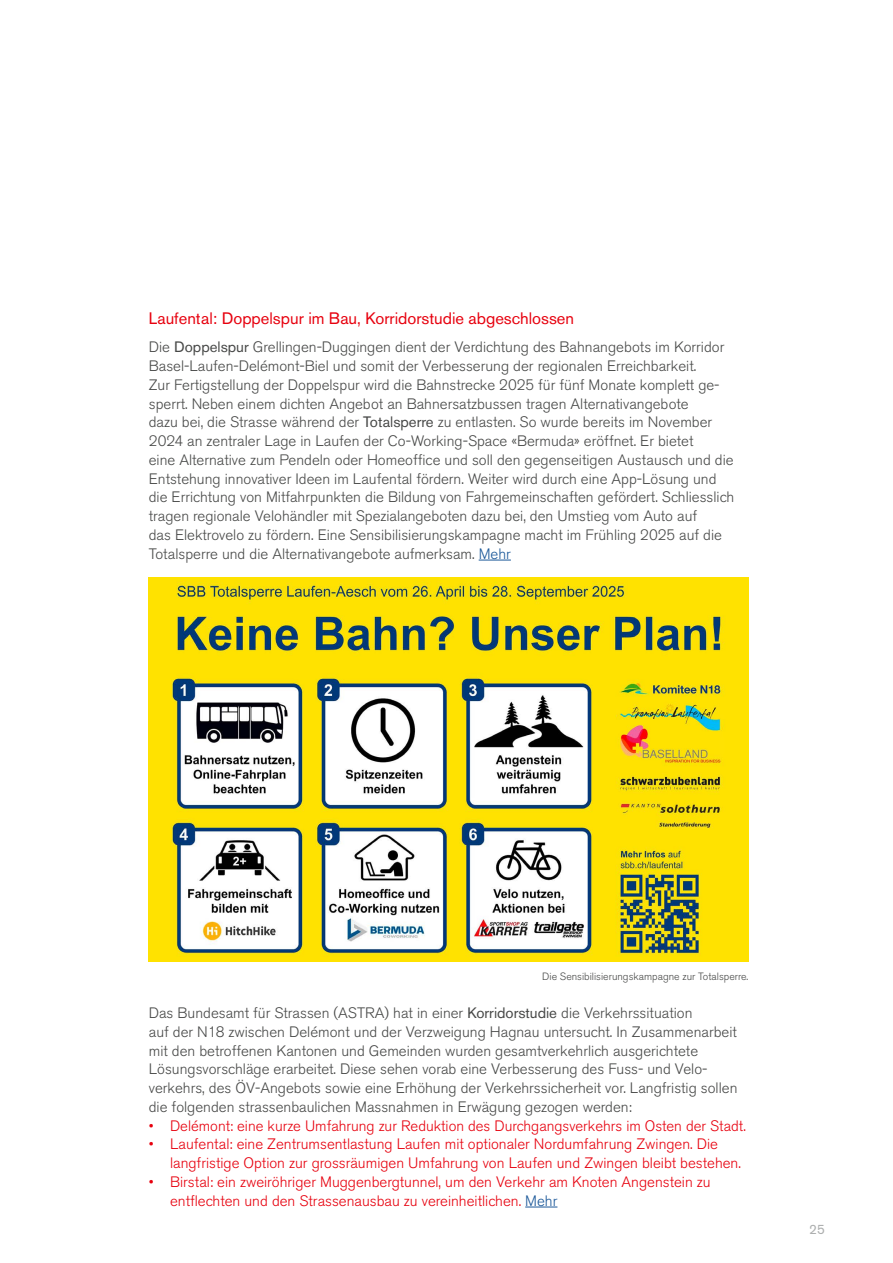
<style>
.page{position:relative;width:893px;height:1263px;background:#fff}
.page>*{position:absolute;margin:0;border:0;box-sizing:border-box;transform-origin:0 0}
.t1{font:16.5px "Akzidenz Grotesk BE";color:#e7000e}
.t2{font:300 15px/18.8px "Akzidenz Grotesk BE";color:#474847}
.t3{font:300 15px/18.8px "Akzidenz Grotesk BE";color:#e7000e}
.t4{font:13.5px "Akzidenz Grotesk BE";color:#adafaf}
.t5{font:300 10.5px "Akzidenz Grotesk BE";color:#474847}
.s1{font-weight:400}
.s2{color:#1b5899}
</style>
<div class="page">
<hr style="left:479px;top:560px;width:32px;height:1px;background:#1b5899">
<hr style="left:525px;top:1206px;width:32px;height:1px;background:#1b5899">
<img style="left:149px;top:577px;width:599px;height:385px">
<p class="t1" style="left:149px;top:309px;width:427px">Laufental: Doppelspur im Bau, Korridorstudie abgeschlossen</p>
<p class="t2" style="left:149px;top:338px;width:587px">Die <span class="s1">Doppelspur</span> Grellingen-Duggingen dient der Verdichtung des Bahnangebots im Korridor Basel-Laufen-Delémont-Biel und somit der Verbesserung der regionalen Erreichbarkeit.<br>Zur Fertigstellung der Doppelspur wird die Bahnstrecke 2025 für fünf Monate komplett ge&shy;sperrt. Neben einem dichten Angebot an Bahnersatzbussen tragen Alternativangebote<br>dazu bei, die Strasse während der <span class="s1">Totalsperre</span> zu entlasten. So wurde bereits im November 2024 an zentraler Lage in Laufen der Co-Working-Space «Bermuda» eröffnet. Er bietet<br>eine Alternative zum Pendeln oder Homeoffice und soll den gegenseitigen Austausch und die Entstehung innovativer Ideen im Laufental fördern. Weiter wird durch eine App-Lösung und die Errichtung von Mitfahrpunkten die Bildung von Fahrgemeinschaften gefördert. Schliesslich tragen regionale Velohändler mit Spezialangeboten dazu bei, den Umstieg vom Auto auf<br>das Elektrovelo zu fördern. Eine Sensibilisierungskampagne macht im Frühling 2025 auf die Totalsperre und die Alternativangebote aufmerksam. <span class="s2">Mehr</span></p>
<p class="t5" style="left:542px;top:971px;width:208px">Die Sensibilisierungskampagne zur Totalsperre.</p>
<p class="t2" style="left:149px;top:1004px;width:590px">Das Bundesamt für Strassen (ASTRA) hat in einer <span class="s1">Korridorstudie</span> die Verkehrssituation<br>auf der N18 zwischen Delémont und der Verzweigung Hagnau untersucht. In Zusammenarbeit mit den betroffenen Kantonen und Gemeinden wurden gesamtverkehrlich ausgerichtete Lösungsvorschläge erarbeitet. Diese sehen vorab eine Verbesserung des Fuss- und Velo&shy;verkehrs, des ÖV-Angebots sowie eine Erhöhung der Verkehrssicherheit vor. Langfristig sollen die folgenden strassenbaulichen Massnahmen in Erwägung gezogen werden:</p>
<p class="t3" style="left:149px;top:1116px;width:598px">• Delémont: eine kurze Umfahrung zur Reduktion des Durchgangsverkehrs im Osten der Stadt.</p>
<p class="t3" style="left:170px;top:1135px;width:572px;text-indent:-21px">• Laufental: eine Zentrumsentlastung Laufen mit optionaler Nordumfahrung Zwingen. Die langfristige Option zur grossräumigen Umfahrung von Laufen und Zwingen bleibt bestehen.</p>
<p class="t3" style="left:170px;top:1172px;width:542px;text-indent:-21px">• Birstal: ein zweiröhriger Muggenbergtunnel, um den Verkehr am Knoten Angenstein zu entflechten und den Strassenausbau zu vereinheitlichen. <span class="s2">Mehr</span></p>
<p class="t4" style="left:809px;top:1221px;width:17px">25</p>
</div>
